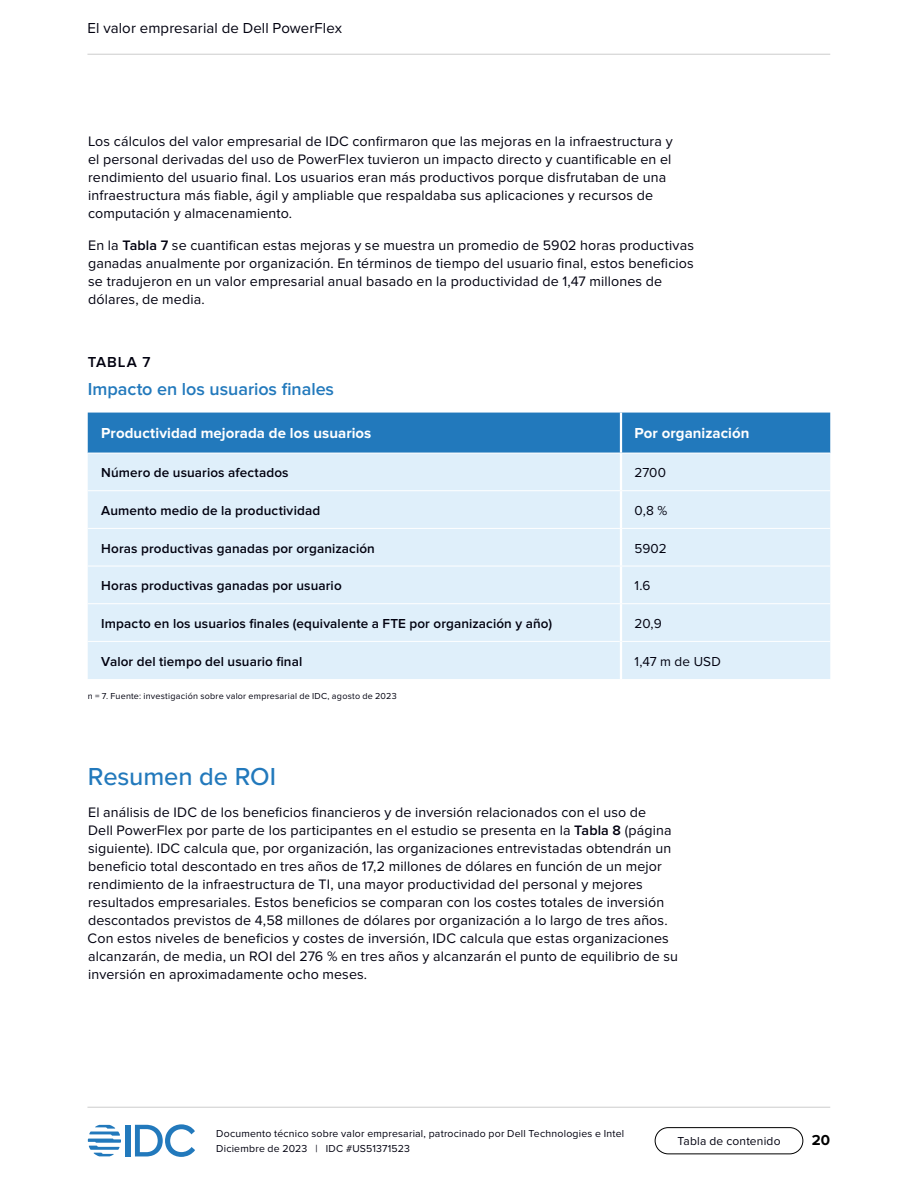
<style>
.page{position:relative;width:918px;height:1188px;background:#fff}
.page>*{position:absolute;margin:0;border:0;box-sizing:border-box;transform-origin:0 0}
.t1{font:500 25.5px "Proxima Nova";letter-spacing:-.005em;color:#2279bc}
.t2{font:600 18px "Proxima Nova";letter-spacing:-.005em;color:#2279bc}
.t3{font:700 15px "Proxima Nova";letter-spacing:.005em;color:#fff}
.t4{font:15px "Proxima Nova";letter-spacing:.005em;color:#01010f}
.t5{font:600 15px "Proxima Nova";letter-spacing:.065em;color:#01010f}
.t6{font:700 15px "Proxima Nova";color:#000}
.t7{font:14.25px/18px "Proxima Nova";letter-spacing:.01em;color:#01010f}
.t8{font:600 13.5px "Proxima Nova";letter-spacing:.01em;color:#01010f}
.t9{font:13.5px "Proxima Nova";color:#01010f}
.t10{font:12px "Proxima Nova";letter-spacing:.015em;color:#01010f}
.t11{font:10.5px/15px "Proxima Nova";letter-spacing:.02em;color:#01010f}
.t12{font:9px "Proxima Nova";letter-spacing:.025em;color:#01010f}
.s1{font-weight:600}
</style>
<div class="page">
<div style="left:126px;top:1125px;width:5px;height:31px;background:#2279bc"></div>
<svg style="left:135px;top:1124px;width:60px;height:33px"></svg>
<svg style="left:88px;top:1125px;width:33px;height:31px"></svg>
<div style="left:655px;top:1127px;width:148px;height:27px;border:1px solid #000;border-radius:13px"></div>
<hr style="left:87px;top:54px;width:743px;height:1px;background:#ccc">
<hr style="left:87px;top:1107px;width:743px;height:1px;background:#ccc">
<div style="left:88px;top:413px;width:742px;height:40px;background:#2279bc"></div>
<div style="left:88px;top:454px;width:532px;height:225px;background:#dfeffa"></div>
<div style="left:622px;top:454px;width:208px;height:225px;background:#dfeffa"></div>
<hr style="left:88px;top:641px;width:532px;height:1px;background:#fff">
<hr style="left:622px;top:641px;width:208px;height:1px;background:#fff">
<hr style="left:620px;top:413px;width:2px;height:40px;background:#fff">
<hr style="left:88px;top:490px;width:533px;height:1px;background:#fff">
<hr style="left:88px;top:528px;width:533px;height:1px;background:#fff">
<hr style="left:88px;top:566px;width:533px;height:1px;background:#fff">
<hr style="left:88px;top:603px;width:533px;height:1px;background:#fff">
<hr style="left:621px;top:490px;width:209px;height:1px;background:#fff">
<hr style="left:621px;top:528px;width:209px;height:1px;background:#fff">
<hr style="left:621px;top:566px;width:209px;height:1px;background:#fff">
<hr style="left:621px;top:603px;width:209px;height:1px;background:#fff">
<p class="t4" style="left:87px;top:19px;width:256px">El valor empresarial de Dell PowerFlex</p>
<p class="t7" style="left:88px;top:133px;width:586px">Los cálculos del valor empresarial de IDC confirmaron que las mejoras en la infraestructura y el personal derivadas del uso de PowerFlex tuvieron un impacto directo y cuantificable en el rendimiento del usuario final. Los usuarios eran más productivos porque disfrutaban de una infraestructura más fiable, ágil y ampliable que respaldaba sus aplicaciones y recursos de computación y almacenamiento.</p>
<p class="t7" style="left:88px;top:237px;width:607px">En la <span class="s1">Tabla 7</span> se cuantifican estas mejoras y se muestra un promedio de 5902 horas productivas ganadas anualmente por organización. En términos de tiempo del usuario final, estos beneficios se tradujeron en un valor empresarial anual basado en la productividad de 1,47 millones de dólares, de media.</p>
<p class="t5" style="left:88px;top:354px;width:64px">TABLA 7</p>
<p class="t2" style="left:88px;top:378px;width:248px">Impacto en los usuarios finales</p>
<p class="t3" style="left:101px;top:424px;width:272px">Productividad mejorada de los usuarios</p>
<p class="t3" style="left:634px;top:424px;width:116px">Por organización</p>
<p class="t8" style="left:101px;top:465px;width:189px">Número de usuarios afectados</p>
<p class="t9" style="left:634px;top:465px;width:33px">2700</p>
<p class="t8" style="left:101px;top:503px;width:221px">Aumento medio de la productividad</p>
<p class="t9" style="left:634px;top:503px;width:34px">0,8 %</p>
<p class="t8" style="left:101px;top:540px;width:275px">Horas productivas ganadas por organización</p>
<p class="t9" style="left:634px;top:540px;width:34px">5902</p>
<p class="t8" style="left:101px;top:578px;width:242px">Horas productivas ganadas por usuario</p>
<p class="t9" style="left:634px;top:578px;width:17px">1.6</p>
<p class="t8" style="left:101px;top:616px;width:452px">Impacto en los usuarios finales (equivalente a FTE por organización y año)</p>
<p class="t9" style="left:634px;top:616px;width:29px">20,9</p>
<p class="t8" style="left:101px;top:653px;width:203px">Valor del tiempo del usuario final</p>
<p class="t9" style="left:634px;top:653px;width:88px">1,47 m de USD</p>
<p class="t12" style="left:88px;top:691px;width:310px">n = 7. Fuente: investigación sobre valor empresarial de IDC, agosto de 2023</p>
<h1 class="t1" style="left:88px;top:761px;width:190px">Resumen de ROI</h1>
<p class="t7" style="left:88px;top:803px;width:592px">El análisis de IDC de los beneficios financieros y de inversión relacionados con el uso de<br>Dell PowerFlex por parte de los participantes en el estudio se presenta en la <span class="s1">Tabla 8</span> (página siguiente). IDC calcula que, por organización, las organizaciones entrevistadas obtendrán un beneficio total descontado en tres años de 17,2 millones de dólares en función de un mejor rendimiento de la infraestructura de TI, una mayor productividad del personal y mejores resultados empresariales. Estos beneficios se comparan con los costes totales de inversión descontados previstos de 4,58 millones de dólares por organización a lo largo de tres años.<br>Con estos niveles de beneficios y costes de inversión, IDC calcula que estas organizaciones alcanzarán, de media, un ROI del 276 % en tres años y alcanzarán el punto de equilibrio de su inversión en aproximadamente ocho meses.</p>
<p class="t11" style="left:216px;top:1127px;width:409px">Documento técnico sobre valor empresarial, patrocinado por Dell Technologies e Intel<br>Diciembre de 2023 | IDC #US51371523</p>
<p class="t10" style="left:677px;top:1134px;width:105px">Tabla de contenido</p>
<p class="t6" style="left:812px;top:1132px;width:20px">20</p>
</div>
